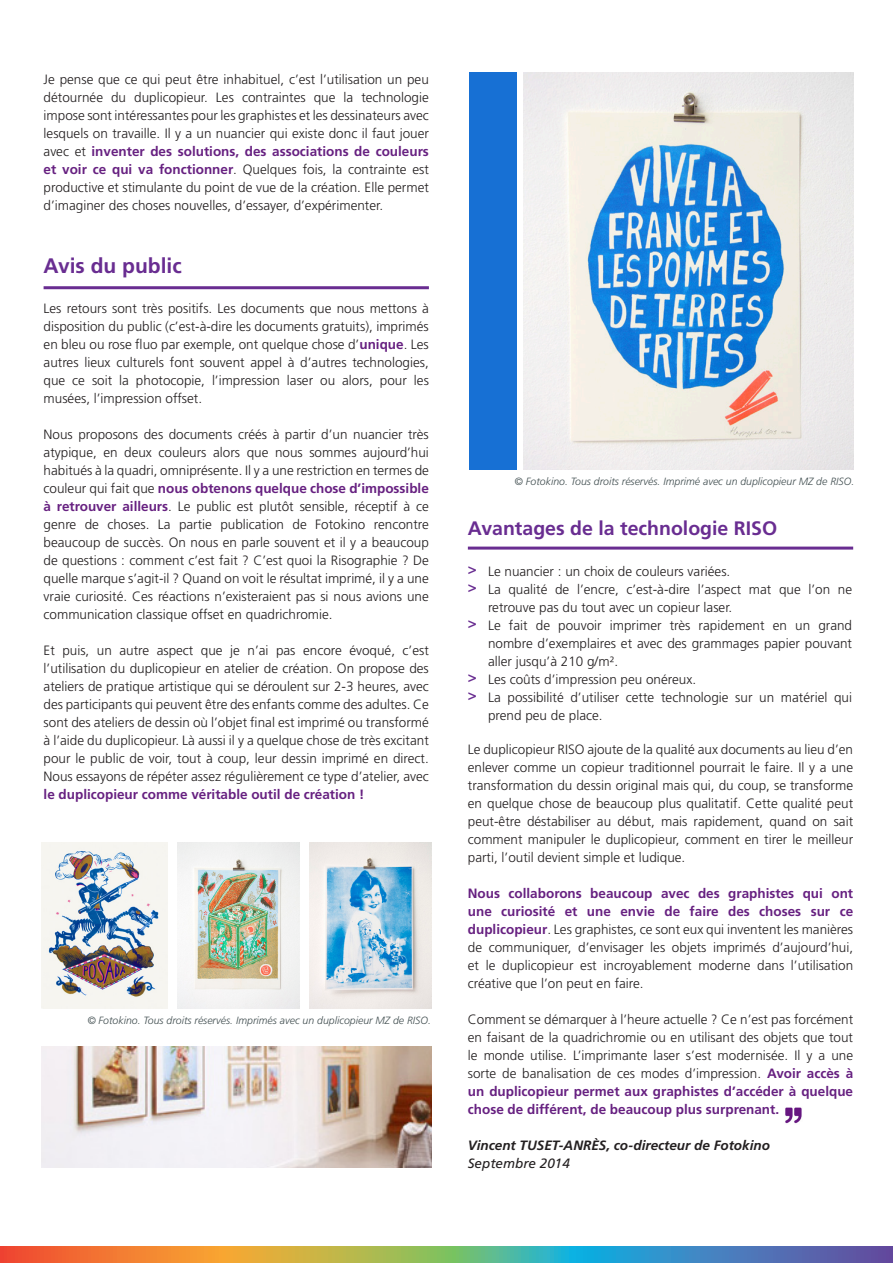
<style>
.page{position:relative;width:893px;height:1263px;background:#fff}
.page>*{position:absolute;margin:0;border:0;box-sizing:border-box;transform-origin:0 0}
.t1{font:700 21px "Frutiger LT Std";color:#692d91}
.t2{font:700 19.5px "Frutiger LT Std";color:#692d91}
.t3{font:700 15px "Frutiger LT Std";color:#692d91}
.t4{font:300 13.5px/18px "Frutiger LT Std";color:#231f20;text-align:justify}
.t5{font:italic 700 13.5px "Frutiger LT Std";color:#231f20}
.t6{font:italic 13.5px "Frutiger LT Std";color:#231f20}
.t7{font:italic 300 10.5px "Frutiger LT Std";color:#424f51}
.s1{font-weight:700;color:#672181}
</style>
<div class="page">
<svg style="left:0;top:1247px;width:893px;height:16px;background:#8e9279"></svg>
<hr style="left:44px;top:286px;width:385px;height:3px;background:#692d91">
<hr style="left:468px;top:547px;width:385px;height:3px;background:#692d91">
<img style="left:523px;top:72px;width:330px;height:398px">
<div style="left:469px;top:72px;width:48px;height:398px;background:#1770d4"></div>
<img style="left:41px;top:842px;width:127px;height:167px">
<img style="left:309px;top:843px;width:122px;height:166px">
<img style="left:178px;top:843px;width:121px;height:166px">
<img style="left:41px;top:1046px;width:390px;height:121px">
<img style="left:785px;top:1107px;width:17px;height:17px">
<p class="t4" style="left:44px;top:70px;width:387px">Je pense que ce qui peut être inhabituel, c’est l’utilisation un peu détournée du duplicopieur. Les contraintes que la technologie impose sont intéressantes pour les graphistes et les dessinateurs avec lesquels on travaille. Il y a un nuancier qui existe donc il faut jouer avec et <span class="s1">inventer des solutions, des associations de couleurs et voir ce qui va fonctionner</span>. Quelques fois, la contrainte est productive et stimulante du point de vue de la création. Elle permet d’imaginer des choses nouvelles, d’essayer, d’expérimenter.</p>
<p class="t1" style="left:44px;top:254px;width:140px">Avis du public</p>
<p class="t4" style="left:44px;top:299px;width:387px">Les retours sont très positifs. Les documents que nous mettons à disposition du public (c’est-à-dire les documents gratuits), imprimés en bleu ou rose fluo par exemple, ont quelque chose d’<span class="s1">unique</span>. Les autres lieux culturels font souvent appel à d’autres technologies, que ce soit la photocopie, l’impression laser ou alors, pour les musées, l’impression offset.</p>
<p class="t4" style="left:44px;top:425px;width:387px">Nous proposons des documents créés à partir d’un nuancier très atypique, en deux couleurs alors que nous sommes aujourd’hui habitués à la quadri, omniprésente. Il y a une restriction en termes de couleur qui fait que <span class="s1">nous obtenons quelque chose d’impossible à retrouver ailleurs</span>. Le public est plutôt sensible, réceptif à ce genre de choses. La partie publication de Fotokino rencontre beaucoup de succès. On nous en parle souvent et il y a beaucoup de questions : comment c’est fait ? C’est quoi la Risographie ? De quelle marque s’agit-il ? Quand on voit le résultat imprimé, il y a une vraie curiosité. Ces réactions n’existeraient pas si nous avions une communication classique offset en quadrichromie.</p>
<p class="t4" style="left:44px;top:641px;width:387px">Et puis, un autre aspect que je n’ai pas encore évoqué, c’est l’utilisation du duplicopieur en atelier de création. On propose des ateliers de pratique artistique qui se déroulent sur 2-3 heures, avec des participants qui peuvent être des enfants comme des adultes. Ce sont des ateliers de dessin où l’objet final est imprimé ou transformé à l’aide du duplicopieur. Là aussi il y a quelque chose de très excitant pour le public de voir, tout à coup, leur dessin imprimé en direct.<br>Nous essayons de répéter assez régulièrement ce type d’atelier, avec <span class="s1">le duplicopieur comme véritable outil de création !</span></p>
<p class="t7" style="left:87px;top:1015px;width:345px">© Fotokino. Tous droits réservés. Imprimés avec un duplicopieur MZ de RISO.</p>
<p class="t7" style="left:515px;top:476px;width:341px">© Fotokino. Tous droits réservés. Imprimé avec un duplicopieur MZ de RISO.</p>
<p class="t2" style="left:468px;top:517px;width:311px">Avantages de la technologie RISO</p>
<p class="t3" style="left:468px;top:560px;width:10px">&gt;</p>
<p class="t3" style="left:468px;top:578px;width:10px">&gt;</p>
<p class="t3" style="left:468px;top:614px;width:10px">&gt;</p>
<p class="t4" style="left:488px;top:562px;width:244px">Le nuancier : un choix de couleurs variées.</p>
<p class="t4" style="left:488px;top:580px;width:366px">La qualité de l’encre, c’est-à-dire l’aspect mat que l’on ne retrouve pas du tout avec un copieur laser.</p>
<p class="t4" style="left:488px;top:616px;width:366px">Le fait de pouvoir imprimer très rapidement en un grand nombre d’exemplaires et avec des grammages papier pouvant aller jusqu’à 210 g/m².</p>
<p class="t4" style="left:488px;top:670px;width:210px">Les coûts d’impression peu onéreux.</p>
<p class="t4" style="left:488px;top:688px;width:366px">La possibilité d’utiliser cette technologie sur un matériel qui prend peu de place.</p>
<p class="t3" style="left:468px;top:668px;width:10px">&gt;</p>
<p class="t3" style="left:468px;top:686px;width:10px">&gt;</p>
<p class="t4" style="left:468px;top:741px;width:387px">Le duplicopieur RISO ajoute de la qualité aux documents au lieu d’en enlever comme un copieur traditionnel pourrait le faire. Il y a une transformation du dessin original mais qui, du coup, se transforme en quelque chose de beaucoup plus qualitatif. Cette qualité peut peut-être déstabiliser au début, mais rapidement, quand on sait comment manipuler le duplicopieur, comment en tirer le meilleur parti, l’outil devient simple et ludique.</p>
<p class="t4" style="left:468px;top:885px;width:387px"><span class="s1">Nous collaborons beaucoup avec des graphistes qui ont une curiosité et une envie de faire des choses sur ce duplicopieur</span>. Les graphistes, ce sont eux qui inventent les manières de communiquer, d’envisager les objets imprimés d’aujourd’hui, et le duplicopieur est incroyablement moderne dans l’utilisation créative que l’on peut en faire.</p>
<p class="t4" style="left:468px;top:1011px;width:387px">Comment se démarquer à l’heure actuelle ? Ce n’est pas forcément en faisant de la quadrichromie ou en utilisant des objets que tout le monde utilise. L’imprimante laser s’est modernisée. Il y a une sorte de banalisation de ces modes d’impression. <span class="s1">Avoir accès à un duplicopieur permet aux graphistes d’accéder à quelque chose de différent, de beaucoup plus surprenant.</span></p>
<p class="t5" style="left:468px;top:1138px;width:304px">Vincent TUSET-ANRÈS, co-directeur de Fotokino</p>
<p class="t6" style="left:468px;top:1156px;width:104px">Septembre 2014</p>
</div>
